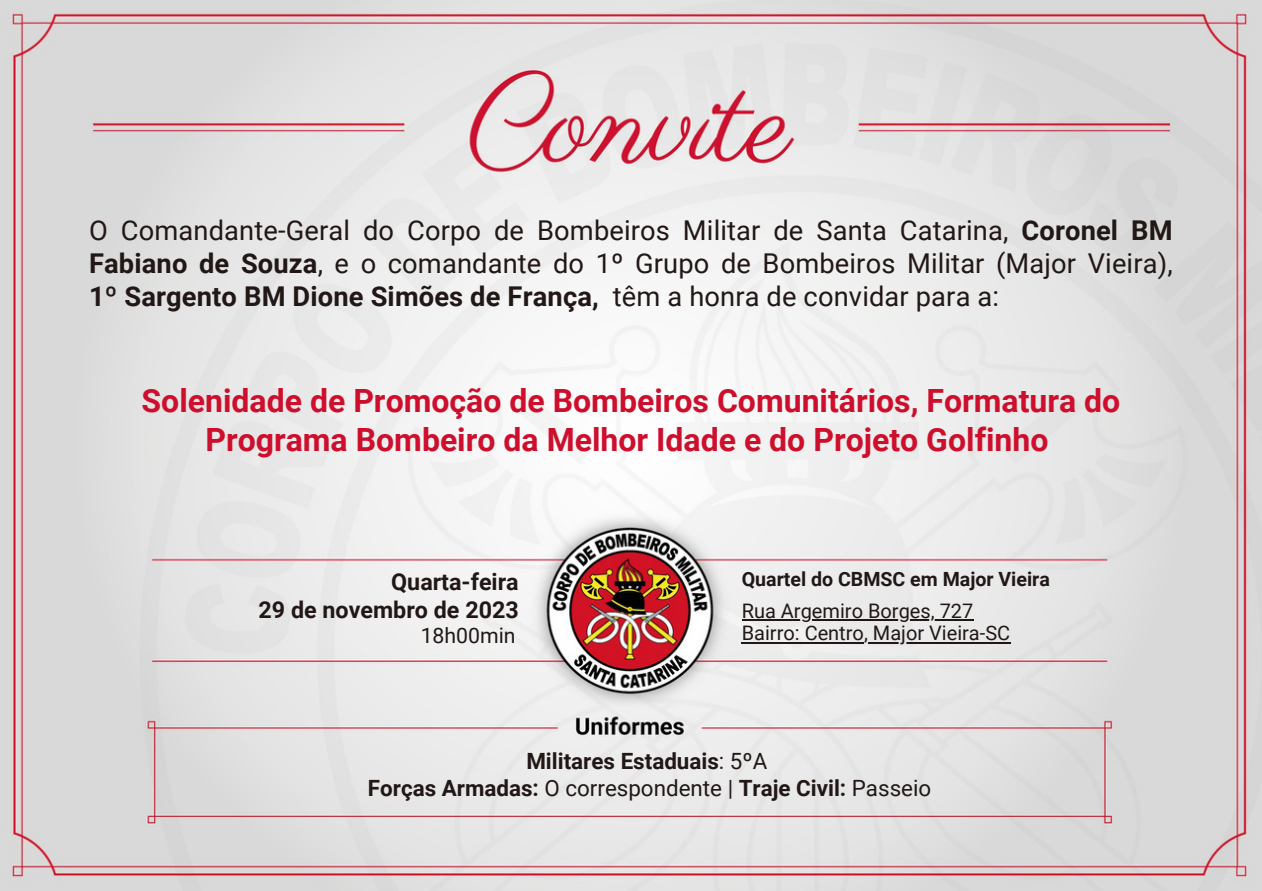
<style>
.page{position:relative;width:1262px;height:891px;background:#fff}
.page>*{position:absolute;margin:0;border:0;box-sizing:border-box;transform-origin:0 0}
.t1{font:700 32px/39px "Roboto";color:#ce0e2d;text-align:center}
.t2{font:27.2px/33px "Roboto";letter-spacing:.005em;color:#211816;text-align:justify}
.t3{font:700 23.2px "Roboto";color:#211816}
.t4{font:700 22.4px "Roboto";color:#211816}
.t5{font:21.2px "Roboto";color:#211816}
.t6{font:20px "Roboto";color:#211816}
.t7{font:700 19.6px "Roboto";color:#211816}
.s1{font-weight:700}
.s2{font-weight:400}
</style>
<div class="page">
<img style="left:0;top:0;width:1261px;height:891px">
<hr style="left:741px;top:619px;width:232px;height:2px;background:#211816">
<hr style="left:741px;top:642px;width:123px;height:1px;background:#211816">
<hr style="left:864px;top:642px;width:146px;height:1px;background:#211816">
<p class="t2" style="left:89px;top:214px;width:1085px">O Comandante-Geral do Corpo de Bombeiros Militar de Santa Catarina, <span class="s1">Coronel BM Fabiano de Souza</span>, e o comandante do 1º Grupo de Bombeiros Militar (Major Vieira), <span class="s1">1º Sargento BM Dione Simões de França,</span> têm a honra de convidar para a:</p>
<p class="t1" style="left:142px;top:382px;width:980px">Solenidade de Promoção de Bombeiros Comunitários, Formatura do<br>Programa Bombeiro da Melhor Idade e do Projeto Golfinho</p>
<p class="t3" style="left:391px;top:568px;width:129px">Quarta-feira</p>
<p class="t3" style="left:258px;top:597px;width:262px">29 de novembro de 2023</p>
<p class="t5" style="left:421px;top:624px;width:96px">18h00min</p>
<p class="t7" style="left:741px;top:567px;width:310px">Quartel do CBMSC em Major Vieira</p>
<p class="t6" style="left:741px;top:599px;width:233px">Rua Argemiro Borges, 727</p>
<p class="t6" style="left:741px;top:622px;width:270px">Bairro: Centro, Major Vieira-SC</p>
<p class="t4" style="left:526px;top:748px;width:242px">Militares Estaduais<span class="s2">: 5ºA</span></p>
<p class="t4" style="left:368px;top:775px;width:565px">Forças Armadas: <span class="s2">O correspondente |</span> Traje Civil: <span class="s2">Passeio</span></p>
</div>
